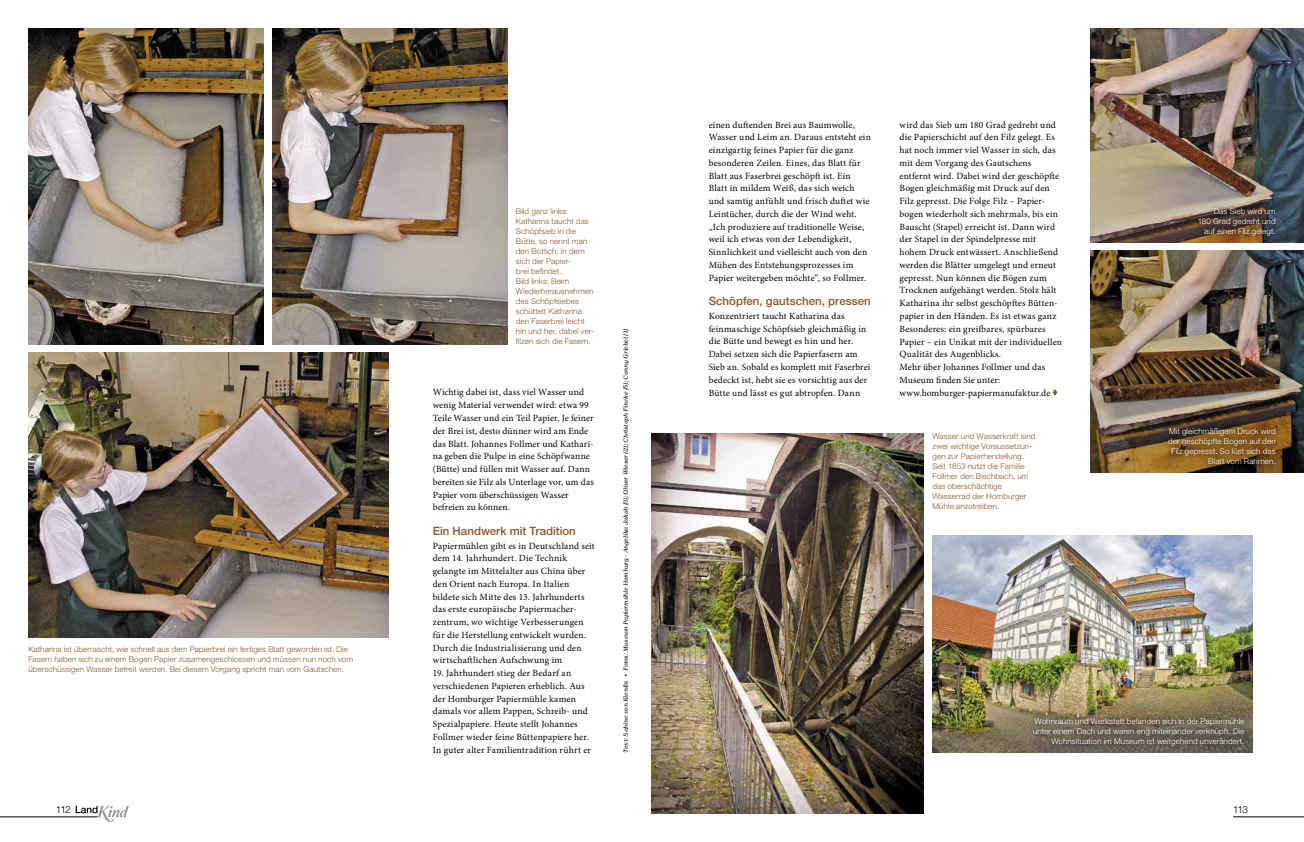
<style>
.page{position:relative;width:1304px;height:842px;background:#fff}
.page>*{position:absolute;margin:0;border:0;box-sizing:border-box;transform-origin:0 0}
.t1{font:500 11.5px "Helvetica Neue LT Std";color:#88582c}
.t2{font:300 10px "Helvetica Neue LT Std";letter-spacing:-.09em;color:#000}
.t3{font:9.5px/12.8px "Minion Pro";letter-spacing:.015em;color:#000}
.t4{font:300 8px/10px "Helvetica Neue LT Std";letter-spacing:.015em;color:#88582c}
.t5{font:300 8px/10px "Helvetica Neue LT Std";letter-spacing:.015em;color:#fff;text-align:right}
.t6{font:italic 300 6px "Brussels";letter-spacing:.005em;color:#000}
</style>
<div class="page">
<hr style="left:0;top:816px;width:98px;height:1px;background:#000">
<hr style="left:1233px;top:816px;width:71px;height:1px;background:#000">
<svg style="left:76px;top:806px;width:53px;height:16px"></svg>
<img style="left:28px;top:353px;width:360px;height:285px">
<img style="left:28px;top:28px;width:236px;height:316px">
<img style="left:272px;top:28px;width:235px;height:316px">
<img style="left:1090px;top:28px;width:214px;height:214px">
<img style="left:1090px;top:251px;width:214px;height:221px">
<img style="left:932px;top:536px;width:321px;height:217px">
<img style="left:652px;top:434px;width:272px;height:380px">
<div style="left:1027px;top:712px;width:224px;height:39px;background:#000;opacity:.5"></div>
<div style="left:1193px;top:202px;width:89px;height:40px;background:#000;opacity:.5"></div>
<div style="left:1162px;top:421px;width:120px;height:49px;background:#000;opacity:.5"></div>
<svg style="left:1052px;top:389px;width:5px;height:7px"></svg>
<p class="t4" style="left:28px;top:644px;width:326px">Katharina ist überrascht, wie schnell aus dem Papierbrei ein fertiges Blatt geworden ist. Die<br>Fasern haben sich zu einem Bogen Papier zusamengeschlossen und müssen nun noch vom überschüssigen Wasser befreit werden. Bei diesem Vorgang spricht man vom Gautschen.</p>
<p class="t4" style="left:516px;top:206px;width:80px">Bild ganz links:<br>Katharina taucht das<br>Schöpfsieb in die<br>Bütte, so nennt man den Bottich, in dem sich der Papier-<br>brei befindet.<br>Bild links: Beim<br>Wiederherausnehmen des Schöpfsiebes schüttelt Katharina den Faserbrei leicht hin und her, dabei ver&shy;filzen sich die Fasern.</p>
<p class="t3" style="left:433px;top:386px;width:163px">Wichtig dabei ist, dass viel Wasser und wenig Material verwendet wird: etwa 99<br>Teile Wasser und ein Teil Papier. Je feiner der Brei ist, desto dünner wird am Ende das Blatt. Johannes Follmer und Kathari&shy;na geben die Pulpe in eine Schöpfwanne (Bütte) und füllen mit Wasser auf. Dann bereiten sie Filz als Unterlage vor, um das Papier vom überschüssigen Wasser befreien zu können.</p>
<p class="t1" style="left:433px;top:524px;width:145px">Ein Handwerk mit Tradition</p>
<p class="t3" style="left:433px;top:539px;width:163px">Papiermühlen gibt es in Deutschland seit dem 14. Jahrhundert. Die Technik gelangte im Mittelalter aus China über den Orient nach Europa. In Italien bildete sich Mitte des 13. Jahrhunderts das erste europäische Papiermacher&shy;zentrum, wo wichtige Verbesserungen für die Herstellung entwickelt wurden.<br>Durch die Industrialisierung und den wirtschaftlichen Aufschwung im</p>
<p class="t3" style="left:433px;top:667px;width:160px">19. Jahrhundert stieg der Bedarf an verschiedenen Papieren erheblich. Aus der Homburger Papiermühle kamen damals vor allem Pappen, Schreib- und Spezialpapiere. Heute stellt Johannes Follmer wieder feine Büttenpapiere her.<br>In guter alter Familientradition rührt er</p>
<p class="t6" style="left:622px;top:753px;width:425px;rotate:-90deg">Text: Sabine von Kienlin • Fotos: Museum Papiermühle Homburg - Angelika Jakob (3); Oliver Wieser (2); Christoph Fincke (5); Conny Griebel (1)</p>
<p class="t3" style="left:709px;top:118px;width:164px">einen duftenden Brei aus Baumwolle, Wasser und Leim an. Daraus entsteht ein einzigartig feines Papier für die ganz besonderen Zeilen. Eines, das Blatt für Blatt aus Faserbrei geschöpft ist. Ein Blatt in mildem Weiß, das sich weich und samtig anfühlt und frisch duftet wie Leintücher, durch die der Wind weht. „Ich produziere auf traditionelle Weise, weil ich etwas von der Lebendigkeit, Sinnlichkeit und vielleicht auch von den Mühen des Entstehungsprozesses im Papier weitergeben möchte“, so Follmer.</p>
<p class="t1" style="left:709px;top:294px;width:164px">Schöpfen, gautschen, pressen</p>
<p class="t3" style="left:709px;top:310px;width:163px">Konzentriert taucht Katharina das feinmaschige Schöpfsieb gleichmäßig in die Bütte und bewegt es hin und her.<br>Dabei setzen sich die Papierfasern am Sieb an. Sobald es komplett mit Faserbrei bedeckt ist, hebt sie es vorsichtig aus der Bütte und lässt es gut abtropfen. Dann</p>
<p class="t3" style="left:900px;top:118px;width:164px">wird das Sieb um 180 Grad gedreht und die Papierschicht auf den Filz gelegt. Es hat noch immer viel Wasser in sich, das mit dem Vorgang des Gautschens entfernt wird. Dabei wird der geschöpfte Bogen gleichmäßig mit Druck auf den Filz gepresst. Die Folge Filz – Papier&shy;bogen wiederholt sich mehrmals, bis ein Bauscht (Stapel) erreicht ist. Dann wird der Stapel in der Spindelpresse mit hohem Druck entwässert. Anschließend werden die Blätter umgelegt und erneut gepresst. Nun können die Bögen zum Trocknen aufgehängt werden. Stolz hält Katharina ihr selbst geschöpftes Bütten&shy;papier in den Händen. Es ist etwas ganz Besonderes: ein greifbares, spürbares Papier – ein Unikat mit der individuellen Qualität des Augenblicks.<br>Mehr über Johannes Follmer und das Museum finden Sie unter: www.homburger-papiermanufaktur.de</p>
<p class="t4" style="left:932px;top:431px;width:105px">Wasser und Wasserkraft sind zwei wichtige Voraussetzun&shy;gen zur Papierherstellung.<br>Seit 1853 nutzt die Familie<br>Follmer den Bischbach, um das oberschächtige<br>Wasserrad der Homburger<br>Mühle anzutreiben.</p>
<p class="t5" style="left:1198px;top:206px;width:79px">Das Sieb wird um<br>180 Grad gedreht und auf einen Filz gelegt.</p>
<p class="t5" style="left:1168px;top:425px;width:109px">Mit gleichmäßigem Druck wird der geschöpfte Bogen auf den<br>Filz gepresst. So löst sich das<br>Blatt vom Rahmen.</p>
<p class="t5" style="left:1033px;top:716px;width:213px">Wohnraum und Werkstatt befanden sich in der Papiermühle unter einem Dach und waren eng miteinander verknüpft. Die<br>Wohnsituation im Museum ist weitgehend unverändert.</p>
<p class="t2" style="left:56px;top:804px;width:16px">112</p>
<p class="t2" style="left:1233px;top:804px;width:16px">113</p>
</div>
